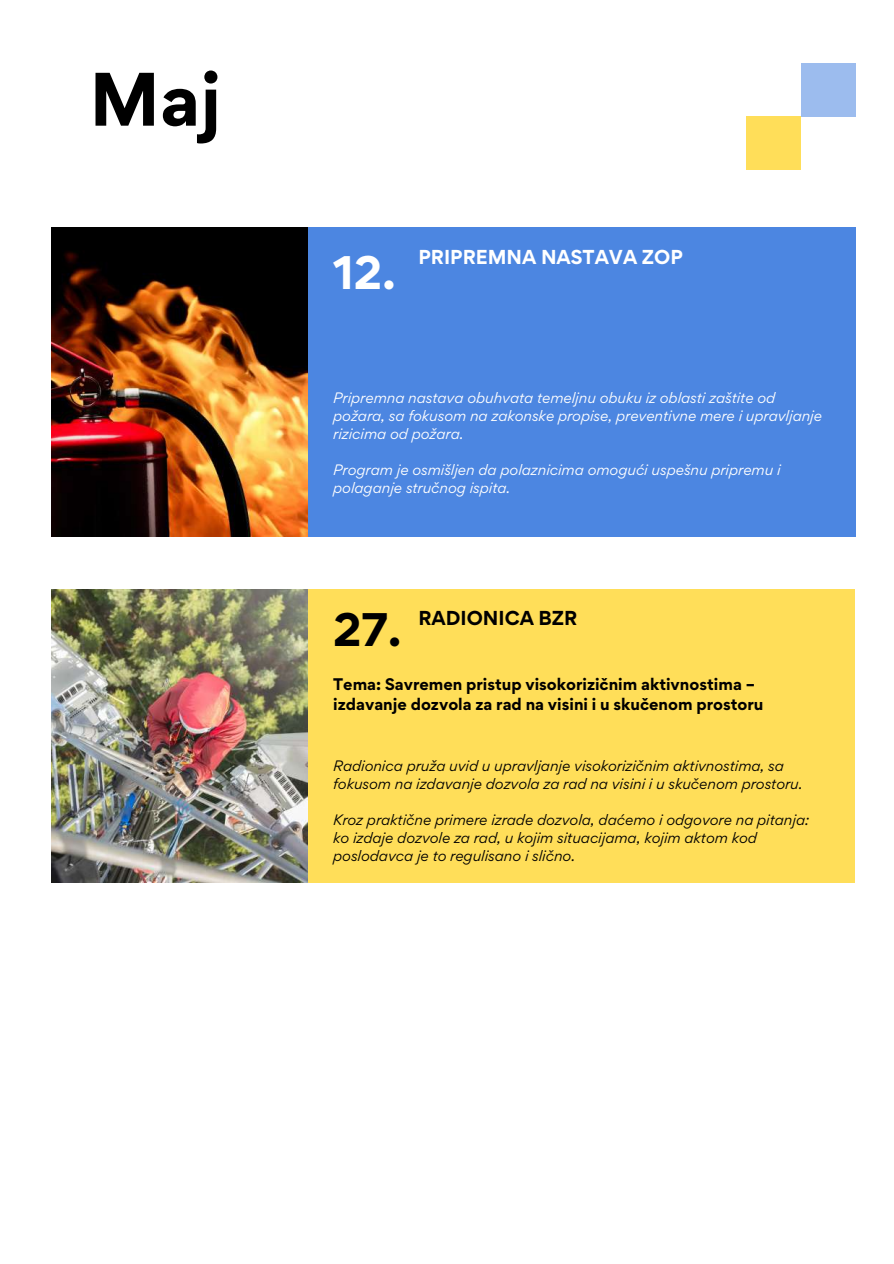
<style>
.page{position:relative;width:894px;height:1264px;background:#fff}
.page>*{position:absolute;margin:0;border:0;box-sizing:border-box;transform-origin:0 0}
.t1{font:700 67.5px "Gordita";color:#000}
.t2{font:700 42px "Gordita";color:#000}
.t3{font:700 42px "Gordita";color:#fff}
.t4{font:700 18px "Gordita";color:#fff}
.t5{font:700 18px "Gordita";color:#000}
.t6{font:700 15px/20.2px "Gordita";color:#000}
.t7{font:italic 13.5px/18px "Gordita";color:#000}
.t8{font:italic 13.5px/18px "Gordita";color:#fff}
</style>
<div class="page">
<div style="left:51px;top:228px;width:804px;height:309px;background:#4c86e1"></div>
<img style="left:51px;top:228px;width:257px;height:308px">
<div style="left:51px;top:589px;width:803px;height:293px;background:#ffde59"></div>
<img style="left:51px;top:589px;width:257px;height:293px">
<div style="left:746px;top:116px;width:54px;height:53px;background:#ffde59"></div>
<div style="left:800px;top:63px;width:55px;height:54px;background:#9cbcee"></div>
<h1 class="t1" style="left:89px;top:54px;width:133px">Maj</h1>
<h2 class="t3" style="left:333px;top:244px;width:64px">12.</h2>
<h3 class="t4" style="left:418px;top:244px;width:266px">PRIPREMNA NASTAVA ZOP</h3>
<p class="t8" style="left:333px;top:389px;width:490px">Pripremna nastava obuhvata temeljnu obuku iz oblasti zaštite od požara, sa fokusom na zakonske propise, preventivne mere i upravljanje rizicima od požara.</p>
<p class="t8" style="left:333px;top:461px;width:449px">Program je osmišljen da polaznicima omogući uspešnu pripremu i polaganje stručnog ispita.</p>
<h2 class="t2" style="left:333px;top:601px;width:70px">27.</h2>
<h3 class="t5" style="left:418px;top:605px;width:160px">RADIONICA BZR</h3>
<p class="t6" style="left:333px;top:673px;width:431px">Tema: Savremen pristup visokorizičnim aktivnostima – izdavanje dozvola za rad na visini i u skučenom prostoru</p>
<p class="t7" style="left:333px;top:756px;width:470px">Radionica pruža uvid u upravljanje visokorizičnim aktivnostima, sa fokusom na izdavanje dozvola za rad na visini i u skučenom prostoru.</p>
<p class="t7" style="left:333px;top:810px;width:477px">Kroz praktične primere izrade dozvola, daćemo i odgovore na pitanja: ko izdaje dozvole za rad, u kojim situacijama, kojim aktom kod poslodavca je to regulisano i slično.</p>
</div>
